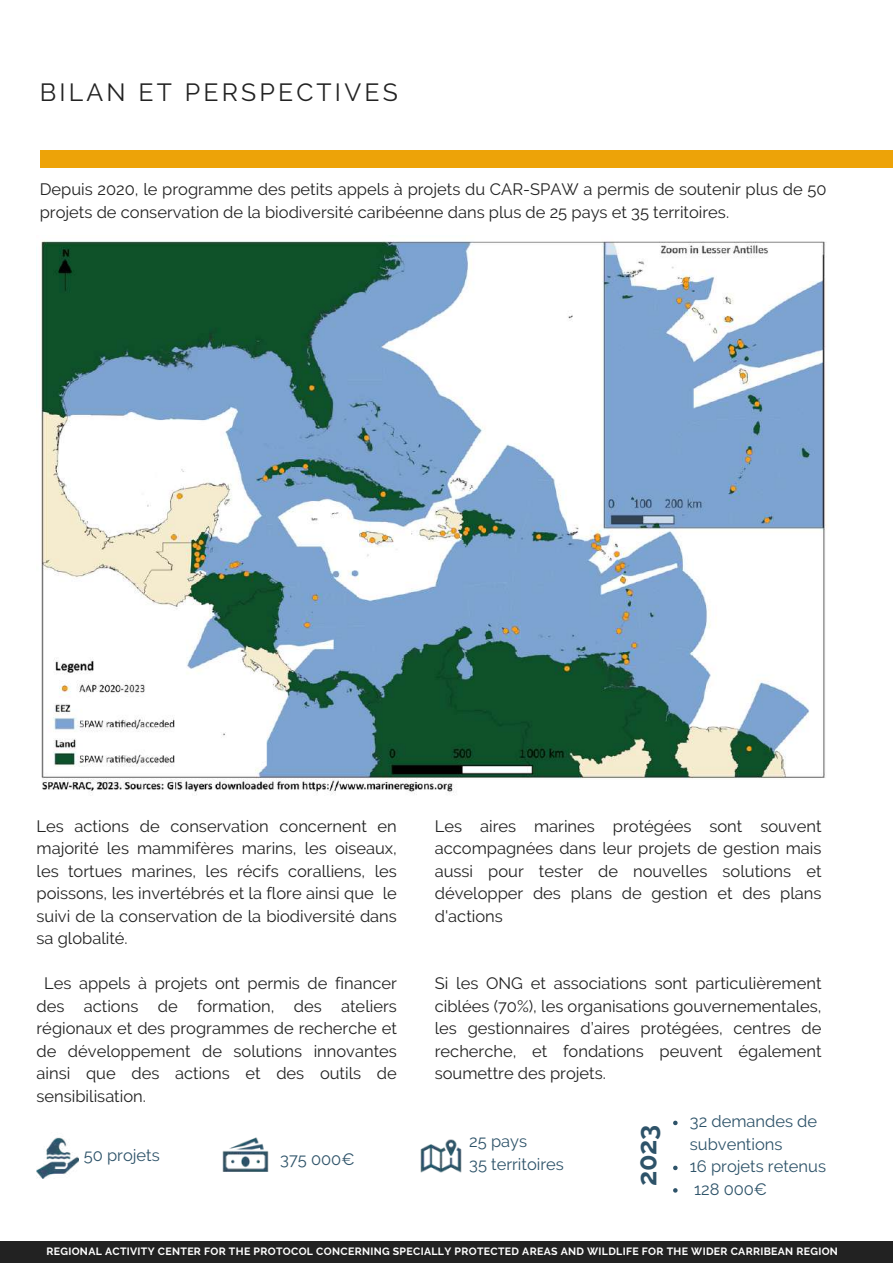
<style>
.page{position:relative;width:893px;height:1264px;background:#fff}
.page>*{position:absolute;margin:0;border:0;box-sizing:border-box;transform-origin:0 0}
.t1{font:700 27px "Raleway";color:#2e5369}
.t2{font:24.75px "Raleway";letter-spacing:.13em;color:#222}
.t3{font:16.5px/22.5px "Raleway";color:#222;text-align:justify}
.t4{font:16.5px/22.5px "Raleway";color:#2e5369}
.t5{font:700 10.5px "Raleway";letter-spacing:.03em;color:#fff}
</style>
<div class="page">
<div style="left:40px;top:150px;width:852px;height:17px;background:#eda308"></div>
<img style="left:37px;top:1137px;width:41px;height:41px">
<img style="left:222px;top:1137px;width:47px;height:35px">
<img style="left:420px;top:1139px;width:42px;height:34px">
<svg style="left:673px;top:1120px;width:4px;height:5px"></svg>
<svg style="left:673px;top:1165px;width:4px;height:5px"></svg>
<svg style="left:673px;top:1188px;width:4px;height:4px"></svg>
<div style="left:0;top:1240px;width:892px;height:22px;background:#222"></div>
<img style="left:41px;top:241px;width:787px;height:555px">
<h2 class="t2" style="left:40px;top:78px;width:359px">BILAN ET PERSPECTIVES</h2>
<p class="t3" style="left:40px;top:178px;width:788px">Depuis 2020, le programme des petits appels à projets du CAR-SPAW a permis de soutenir plus de 50 projets de conservation de la biodiversité caribéenne dans plus de 25 pays et 35 territoires.</p>
<p class="t3" style="left:37px;top:814px;width:362px">Les actions de conservation concernent en majorité les mammifères marins, les oiseaux, les tortues marines, les récifs coralliens, les poissons, les invertébrés et la flore ainsi que le suivi de la conservation de la biodiversité dans sa globalité.</p>
<p class="t3" style="left:37px;top:972px;width:362px;text-indent:8px">Les appels à projets ont permis de financer des actions de formation, des ateliers régionaux et des programmes de recherche et de développement de solutions innovantes ainsi que des actions et des outils de sensibilisation.</p>
<p class="t4" style="left:84px;top:1143px;width:77px">50 projets</p>
<p class="t4" style="left:280px;top:1148px;width:76px">375 000€</p>
<p class="t3" style="left:435px;top:814px;width:388px">Les aires marines protégées sont souvent accompagnées dans leur projets de gestion mais aussi pour tester de nouvelles solutions et développer des plans de gestion et des plans d'actions</p>
<p class="t3" style="left:435px;top:972px;width:388px">Si les ONG et associations sont particulièrement ciblées (70%), les organisations gouvernementales, les gestionnaires d’aires protégées, centres de recherche, et fondations peuvent également soumettre des projets.</p>
<p class="t4" style="left:469px;top:1130px;width:96px">25 pays<br>35 territoires</p>
<h1 class="t1" style="left:631px;top:1186px;width:64px;rotate:-90deg">2023</h1>
<p class="t4" style="left:689px;top:1110px;width:138px">32 demandes de subventions<br>16 projets retenus<br>128 000€</p>
<p class="t5" style="left:46px;top:1244px;width:793px">REGIONAL ACTIVITY CENTER FOR THE PROTOCOL CONCERNING SPECIALLY PROTECTED AREAS AND WILDLIFE FOR THE WIDER CARRIBEAN REGION</p>
</div>
